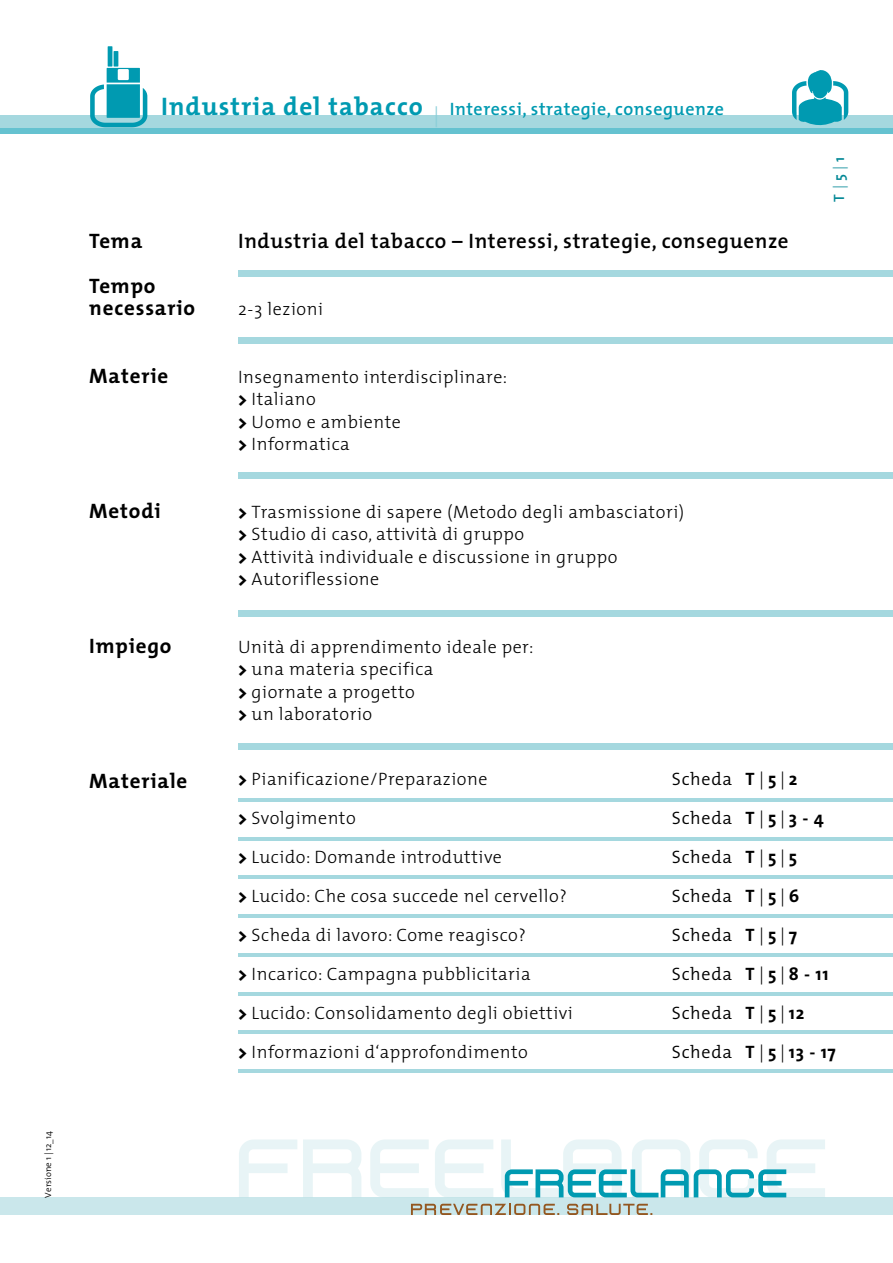
<style>
.page{position:relative;width:893px;height:1263px;background:#fff}
.page>*{position:absolute;margin:0;border:0;box-sizing:border-box;transform-origin:0 0}
.t1{font:600 21px "The Mix";letter-spacing:.03em;color:#000}
.t2{font:700 21px/45px "The Mix";letter-spacing:.04em;color:#000}
.t3{font:300 18px/22.5px "The Mix";letter-spacing:.03em;color:#000}
.t4{font:300 18px/39px "The Mix";letter-spacing:.04em;color:#000}
.t5{font:600 18px "The Mix";letter-spacing:.03em;color:#009ab1}
.t6{font:600 15px "The Mix";color:#008795}
.t7{font:300 9px "The Mix";color:#000}
.s1{font-weight:700;font-size:25.5px}
.s2{font-weight:300;font-size:21px;color:#88cdd8}
.s3{font-weight:800}
.s4{font-weight:300}
.s5{font-weight:700}
.s6{font-style:inherit}
</style>
<div class="page">
<div style="left:0;top:1197px;width:893px;height:18px;background:#cae7eb"></div>
<svg style="left:303px;top:1139px;width:58px;height:58px"></svg>
<svg style="left:239px;top:1139px;width:58px;height:58px"></svg>
<svg style="left:370px;top:1139px;width:59px;height:58px"></svg>
<svg style="left:435px;top:1139px;width:58px;height:58px"></svg>
<svg style="left:501px;top:1139px;width:324px;height:59px"></svg>
<svg style="left:411px;top:1204px;width:148px;height:11px"></svg>
<svg style="left:567px;top:1204px;width:86px;height:11px"></svg>
<div style="left:0;top:128px;width:893px;height:6px;background:#65c2d0"></div>
<div style="left:0;top:115px;width:893px;height:13px;background:#a5d8df"></div>
<svg style="left:90px;top:46px;width:57px;height:81px"></svg>
<div style="left:238px;top:270px;width:655px;height:6px;background:#a5d8df"></div>
<div style="left:238px;top:338px;width:655px;height:6px;background:#a5d8df"></div>
<div style="left:238px;top:472px;width:655px;height:6px;background:#a5d8df"></div>
<div style="left:238px;top:610px;width:655px;height:6px;background:#a5d8df"></div>
<hr style="left:238px;top:798px;width:655px;height:3px;background:#a5d8df">
<hr style="left:238px;top:837px;width:655px;height:3px;background:#a5d8df">
<hr style="left:238px;top:876px;width:655px;height:3px;background:#a5d8df">
<hr style="left:238px;top:914px;width:655px;height:4px;background:#a5d8df">
<svg style="left:792px;top:70px;width:56px;height:55px"></svg>
<div style="left:238px;top:743px;width:655px;height:7px;background:#a5d8df"></div>
<hr style="left:238px;top:953px;width:655px;height:3px;background:#a5d8df">
<hr style="left:238px;top:992px;width:655px;height:3px;background:#a5d8df">
<hr style="left:238px;top:1031px;width:655px;height:3px;background:#a5d8df">
<hr style="left:238px;top:1069px;width:655px;height:4px;background:#a5d8df">
<p class="t7" style="left:41px;top:1198px;width:68px;rotate:-90deg">Versione 1 | 12_14</p>
<p class="t5" style="left:161px;top:94px;width:565px"><span class="s1">Industria del tabacco</span> <span class="s2">|</span> Interessi, strategie, conseguenze</p>
<p class="t2" style="left:89px;top:217px;width:68px">Tema<br>Tempo</p>
<p class="t2" style="left:89px;top:285px;width:107px">necessario</p>
<p class="t1" style="left:238px;top:223px;width:552px">Industria del tabacco – Interessi, strategie, conseguenze</p>
<p class="t3" style="left:238px;top:297px;width:86px">2-3 lezioni</p>
<p class="t2" style="left:89px;top:352px;width:81px">Materie</p>
<p class="t3" style="left:238px;top:365px;width:271px">Insegnamento interdisciplinare: <span class="s3">&gt;</span> Italiano<br><span class="s3">&gt;</span> Uomo e ambiente<br><span class="s3">&gt;</span> Informatica</p>
<p class="t2" style="left:89px;top:487px;width:73px">Metodi</p>
<p class="t3" style="left:238px;top:500px;width:448px"><span class="s3">&gt;</span> Trasmissione di sapere (Metodo degli ambasciatori) <span class="s3">&gt;</span> Studio di caso, attività di gruppo<br><span class="s3">&gt;</span> Attività individuale e discussione in gruppo<br><span class="s3">&gt;</span> Autoriflessione</p>
<p class="t2" style="left:89px;top:622px;width:84px">Impiego</p>
<p class="t3" style="left:238px;top:635px;width:297px">Unità di apprendimento ideale per: <span class="s3">&gt;</span> una materia specifica<br><span class="s3">&gt;</span> giornate a progetto<br><span class="s3">&gt;</span> un laboratorio</p>
<p class="t6" style="left:827px;top:202px;width:46px;rotate:-90deg">T <span class="s4">|</span> 5 <span class="s4">|</span> 1</p>
<p class="t2" style="left:89px;top:757px;width:100px">Materiale</p>
<p class="t3" style="left:238px;top:758px;width:336px;line-height:39px"><span class="s3">&gt;</span> Pianificazione/Preparazione<br><span class="s3">&gt;</span> Svolgimento<br><span class="s3">&gt;</span> Lucido: Domande introduttive<br><span class="s3">&gt;</span> Lucido: Che cosa succede nel cervello? <span class="s3">&gt;</span> Scheda di lavoro: Come reagisco?<br><span class="s3">&gt;</span> Incarico: Campagna pubblicitaria<br><span class="s3">&gt;</span> Lucido: Consolidamento degli obiettivi <span class="s3">&gt;</span> Informazioni d‘approfondimento</p>
<p class="t4" style="left:672px;top:759px;width:165px">Scheda <span class="s5">T</span> <span class="s6">|</span> <span class="s5">5</span> <span class="s6">|</span> <span class="s5">2<br></span>Scheda <span class="s5">T</span> <span class="s6">|</span> <span class="s5">5</span> <span class="s6">|</span> <span class="s5">3 - 4<br></span>Scheda <span class="s5">T</span> <span class="s6">|</span> <span class="s5">5</span> <span class="s6">|</span> <span class="s5">5<br></span>Scheda <span class="s5">T</span> <span class="s6">|</span> <span class="s5">5</span> <span class="s6">|</span> <span class="s5">6<br></span>Scheda <span class="s5">T</span> <span class="s6">|</span> <span class="s5">5</span> <span class="s6">|</span> <span class="s5">7<br></span>Scheda <span class="s5">T</span> <span class="s6">|</span> <span class="s5">5</span> <span class="s6">|</span> <span class="s5">8 - 11<br></span>Scheda <span class="s5">T</span> <span class="s6">|</span> <span class="s5">5</span> <span class="s6">|</span> <span class="s5">12<br></span>Scheda <span class="s5">T</span> <span class="s6">|</span> <span class="s5">5</span> <span class="s6">|</span> <span class="s5">13 - 17</span></p>
</div>
